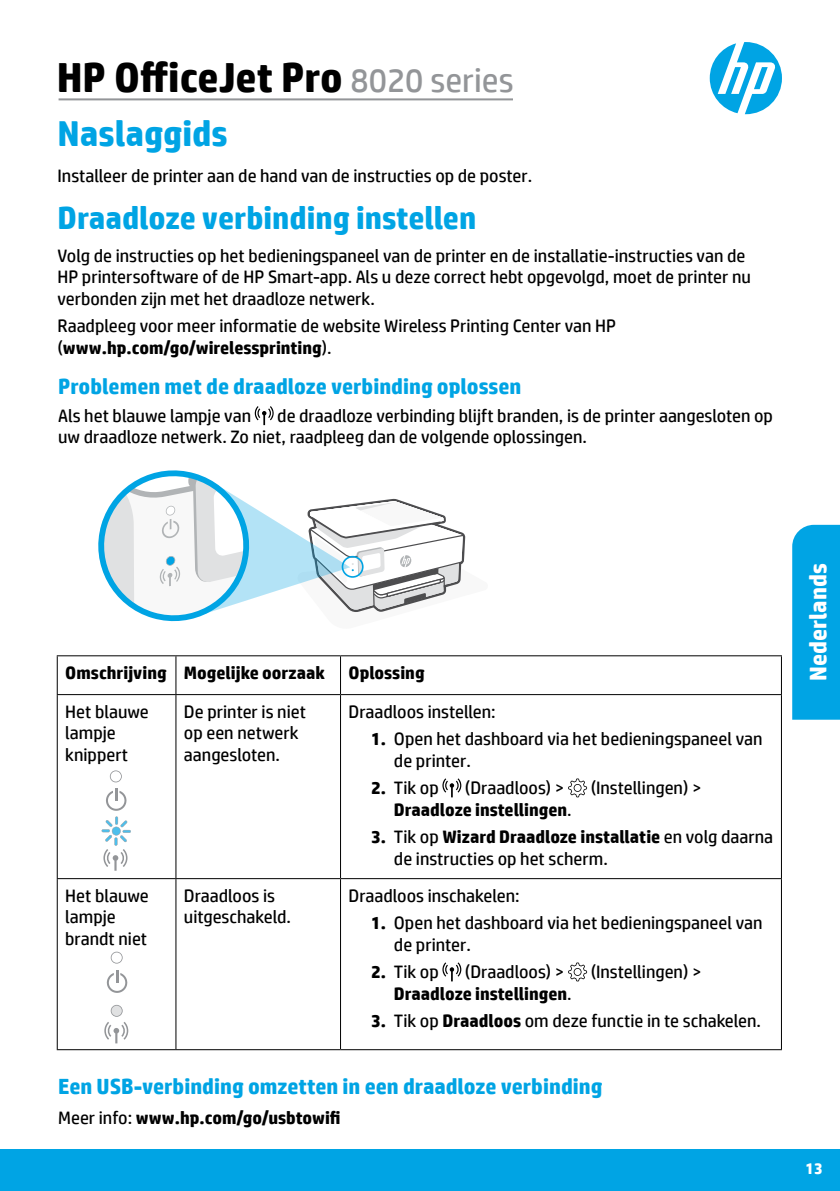
<style>
.page{position:relative;width:840px;height:1191px;background:#fff}
.page>*{position:absolute;margin:0;border:0;box-sizing:border-box;transform-origin:0 0}
.t1{font:700 42px "HP Simplified";color:#000}
.t2{font:700 36px "HP Simplified";color:#00a4e4}
.t3{font:700 32px "HP Simplified";color:#00a4e4}
.t4{font:700 24px "HP Simplified";color:#fff}
.t5{font:700 22px "HP Simplified";color:#00a4e4}
.t6{font:18px/21.6px "HP Simplified";color:#000}
.t7{font:700 18px "HP Simplified";color:#000}
.t8{font:700 16px "HP Simplified";color:#fff}
.s1{font-weight:400;font-size:34px;color:#939598}
.s2{font-weight:700}
.s3{font-weight:400}
</style>
<div class="page">
<hr style="left:59px;top:98px;width:453px;height:2px;background:#939598">
<svg style="left:709px;top:42px;width:72px;height:72px"></svg>
<div style="left:792px;top:525px;width:47px;height:194px;background:#00a4e4"></div>
<hr style="left:57px;top:695px;width:1px;height:183px;background:#000">
<hr style="left:175px;top:695px;width:1px;height:183px;background:#000">
<hr style="left:340px;top:695px;width:1px;height:183px;background:#000">
<hr style="left:780px;top:695px;width:1px;height:183px;background:#000">
<hr style="left:57px;top:878px;width:119px;height:1px;background:#000">
<hr style="left:57px;top:879px;width:1px;height:170px;background:#000">
<hr style="left:176px;top:878px;width:164px;height:1px;background:#000">
<hr style="left:175px;top:879px;width:1px;height:170px;background:#000">
<hr style="left:340px;top:878px;width:441px;height:1px;background:#000">
<hr style="left:340px;top:879px;width:1px;height:170px;background:#000">
<hr style="left:780px;top:879px;width:1px;height:170px;background:#000">
<hr style="left:57px;top:1049px;width:119px;height:1px;background:#000">
<hr style="left:176px;top:1049px;width:164px;height:1px;background:#000">
<hr style="left:340px;top:1049px;width:441px;height:1px;background:#000">
<hr style="left:57px;top:655px;width:119px;height:1px;background:#000">
<hr style="left:57px;top:656px;width:1px;height:38px;background:#000">
<hr style="left:176px;top:655px;width:164px;height:1px;background:#000">
<hr style="left:175px;top:656px;width:1px;height:38px;background:#000">
<hr style="left:340px;top:655px;width:441px;height:1px;background:#000">
<hr style="left:340px;top:656px;width:1px;height:38px;background:#000">
<hr style="left:780px;top:656px;width:1px;height:38px;background:#000">
<hr style="left:57px;top:694px;width:119px;height:1px;background:#000">
<hr style="left:176px;top:694px;width:164px;height:1px;background:#000">
<hr style="left:340px;top:694px;width:441px;height:1px;background:#000">
<svg style="left:442px;top:778px;width:19px;height:19px"></svg>
<svg style="left:568px;top:778px;width:18px;height:19px"></svg>
<svg style="left:442px;top:962px;width:19px;height:19px"></svg>
<svg style="left:568px;top:962px;width:18px;height:19px"></svg>
<svg style="left:254px;top:406px;width:19px;height:19px"></svg>
<div style="left:0;top:1149px;width:839px;height:42px;background:#00a4e4"></div>
<svg style="left:98px;top:470px;width:368px;height:152px"></svg>
<svg style="left:106px;top:788px;width:20px;height:22px"></svg>
<svg style="left:110px;top:770px;width:12px;height:12px"></svg>
<svg style="left:101px;top:816px;width:30px;height:54px"></svg>
<svg style="left:107px;top:970px;width:20px;height:23px"></svg>
<svg style="left:111px;top:951px;width:12px;height:12px"></svg>
<svg style="left:104px;top:1004px;width:24px;height:39px"></svg>
<h1 class="t1" style="left:57px;top:50px;width:458px">HP OfficeJet Pro <span class="s1">8020 series</span></h1>
<h2 class="t2" style="left:57px;top:110px;width:172px">Naslaggids</h2>
<p class="t6" style="left:57px;top:165px;width:476px">Installeer de printer aan de hand van de instructies op de poster.</p>
<h3 class="t3" style="left:57px;top:197px;width:420px">Draadloze verbinding instellen</h3>
<p class="t6" style="left:57px;top:244px;width:694px">Volg de instructies op het bedieningspaneel van de printer en de installatie-instructies van de<br>HP printersoftware of de HP Smart-app. Als u deze correct hebt opgevolgd, moet de printer nu verbonden zijn met het draadloze netwerk.</p>
<p class="t6" style="left:57px;top:315px;width:560px">Raadpleeg voor meer informatie de website Wireless Printing Center van HP (<span class="s2">www.hp.com/go/wirelessprinting</span>).</p>
<p class="t5" style="left:58px;top:372px;width:464px">Problemen met de draadloze verbinding oplossen</p>
<p class="t6" style="left:58px;top:404px;width:194px">Als het blauwe lampje van</p>
<p class="t6" style="left:58px;top:404px;width:716px;text-indent:219px">de draadloze verbinding blijft branden, is de printer aangesloten op uw draadloze netwerk. Zo niet, raadpleeg dan de volgende oplossingen.</p>
<p class="t7" style="left:65px;top:661px;width:261px">Omschrijving Mogelijke oorzaak</p>
<p class="t7" style="left:348px;top:661px;width:78px">Oplossing</p>
<p class="t6" style="left:65px;top:700px;width:85px">Het blauwe lampje knippert</p>
<p class="t6" style="left:184px;top:700px;width:123px">De printer is niet op een netwerk aangesloten.</p>
<p class="t6" style="left:348px;top:700px;width:149px">Draadloos instellen:</p>
<p class="t6" style="left:394px;top:728px;width:370px;text-indent:-23px"><span class="s2">1.</span> Open het dashboard via het bedieningspaneel van de printer.</p>
<p class="t6" style="left:371px;top:776px;width:69px"><span class="s2">2.</span> Tik op</p>
<p class="t6" style="left:464px;top:776px;width:101px">(Draadloos) &gt;</p>
<p class="t6" style="left:590px;top:776px;width:112px">(Instellingen) &gt;</p>
<p class="t7" style="left:394px;top:797px;width:179px">Draadloze instellingen<span class="s3">.</span></p>
<p class="t6" style="left:394px;top:825px;width:380px;text-indent:-23px"><span class="s2">3.</span> Tik op <span class="s2">Wizard Draadloze installatie</span> en volg daarna de instructies op het scherm.</p>
<p class="t6" style="left:65px;top:884px;width:85px">Het blauwe lampje brandt niet</p>
<p class="t6" style="left:184px;top:884px;width:108px">Draadloos is uitgeschakeld.</p>
<p class="t6" style="left:348px;top:884px;width:172px">Draadloos inschakelen:</p>
<p class="t6" style="left:394px;top:912px;width:370px;text-indent:-23px"><span class="s2">1.</span> Open het dashboard via het bedieningspaneel van de printer.</p>
<p class="t6" style="left:371px;top:960px;width:69px"><span class="s2">2.</span> Tik op</p>
<p class="t6" style="left:464px;top:960px;width:101px">(Draadloos) &gt;</p>
<p class="t6" style="left:590px;top:960px;width:112px">(Instellingen) &gt;</p>
<p class="t7" style="left:394px;top:981px;width:179px">Draadloze instellingen<span class="s3">.</span></p>
<p class="t6" style="left:371px;top:1009px;width:391px"><span class="s2">3.</span> Tik op <span class="s2">Draadloos</span> om deze functie in te schakelen.</p>
<p class="t5" style="left:58px;top:1072px;width:545px">Een USB-verbinding omzetten in een draadloze verbinding</p>
<p class="t7" style="left:58px;top:1106px;width:284px"><span class="s3">Meer info:</span> www.hp.com/go/usbtowifi</p>
<h3 class="t4" style="left:802px;top:681px;width:119px;rotate:-90deg">Nederlands</h3>
<p class="t8" style="left:805px;top:1157px;width:19px">13</p>
</div>
